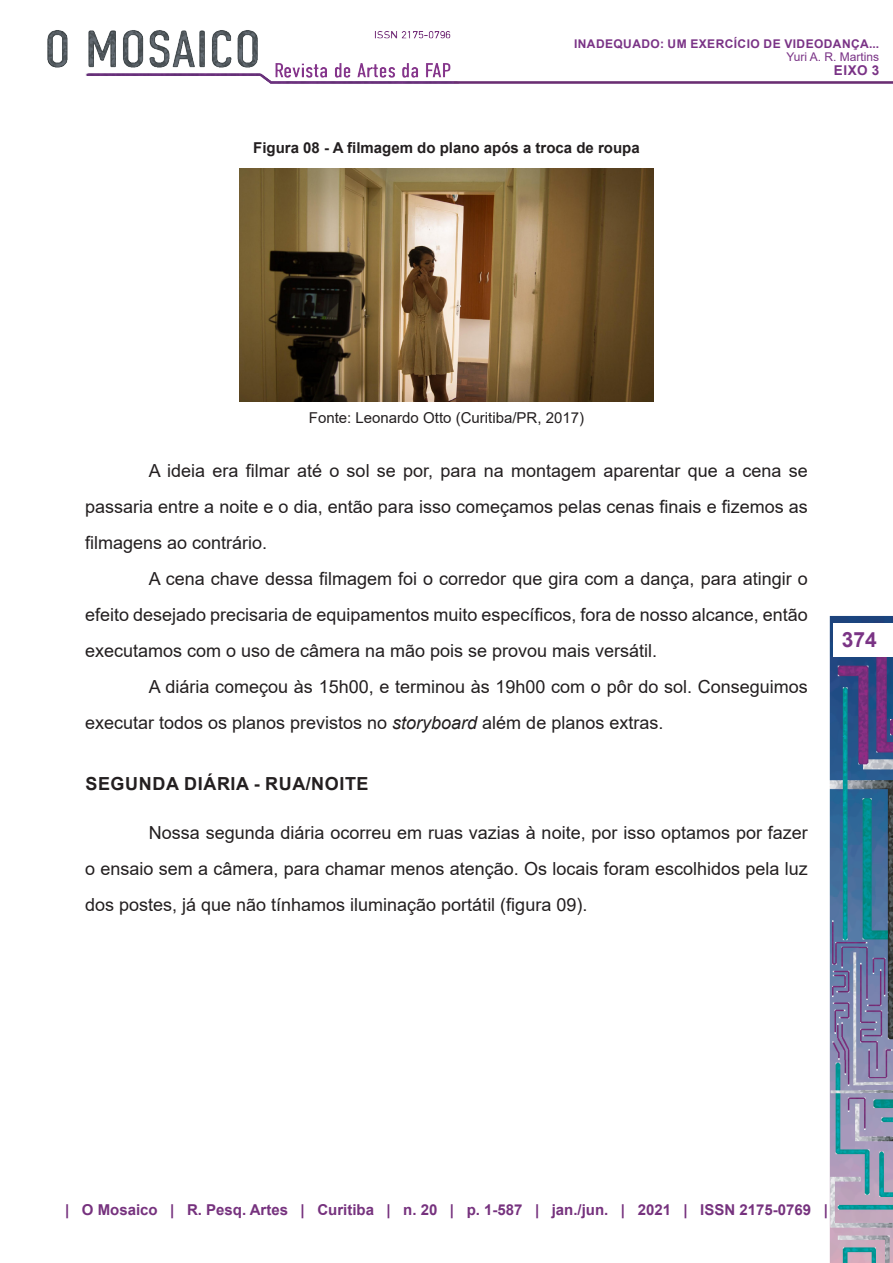
<style>
.page{position:relative;width:893px;height:1263px;background:#fff}
.page>*{position:absolute;margin:0;border:0;box-sizing:border-box;transform-origin:0 0}
.t1{font:700 21px "Arial";color:#7a3485}
.Corpo{font:18px/36px "Arial";color:#231f20;text-align:justify}
.Título_2{font:700 18px "Arial";letter-spacing:.035em;color:#231f20}
.t2{font:700 15px "Arial";color:#76327e}
.figura{font:700 15px "Arial";color:#231f20}
.figura_-_Fonte{font:15px "Arial";color:#231f20}
.t3{font:700 13.5px "Arial";color:#7a3386}
.t4{font:700 12px "Arial";letter-spacing:.035em;color:#7a3386}
.t5{font:12px "Arial";color:#7a3386}
.s1{font-style:italic}
</style>
<div class="page">
<img style="left:47px;top:30px;width:846px;height:1233px">
<div style="left:833px;top:623px;width:60px;height:34px;background:#fff"></div>
<img style="left:239px;top:168px;width:415px;height:233px">
<p class="t4" style="left:574px;top:35px;width:306px">INADEQUADO: UM EXERCÍCIO DE VIDEODANÇA...</p>
<p class="t5" style="left:786px;top:49px;width:94px">Yuri A. R. Martins</p>
<p class="t3" style="left:834px;top:60px;width:19px">Eixo</p>
<p class="t3" style="left:872px;top:60px;width:9px">3</p>
<p class="figura" style="left:253px;top:137px;width:388px">Figura 08 - A filmagem do plano após a troca de roupa</p>
<p class="figura_-_Fonte" style="left:309px;top:408px;width:277px">Fonte: Leonardo Otto (Curitiba/PR, 2017)</p>
<p class="Corpo" style="left:85px;top:453px;width:724px;text-indent:64px">A ideia era filmar até o sol se por, para na montagem aparentar que a cena se passaria entre a noite e o dia, então para isso começamos pelas cenas finais e fizemos as filmagens ao contrário.</p>
<p class="Corpo" style="left:85px;top:561px;width:724px;text-indent:64px">A cena chave dessa filmagem foi o corredor que gira com a dança, para atingir o efeito desejado precisaria de equipamentos muito específicos, fora de nosso alcance, então executamos com o uso de câmera na mão pois se provou mais versátil.</p>
<p class="Corpo" style="left:85px;top:669px;width:724px;text-indent:64px">A diária começou às 15h00, e terminou às 19h00 com o pôr do sol. Conseguimos executar todos os planos previstos no <span class="s1">storyboard</span> além de planos extras.</p>
<p class="Título_2" style="left:85px;top:771px;width:285px">SEGUNDA DIÁRIA - RUA/NOITE</p>
<p class="Corpo" style="left:85px;top:814px;width:724px;text-indent:64px">Nossa segunda diária ocorreu em ruas vazias à noite, por isso optamos por fazer o ensaio sem a câmera, para chamar menos atenção. Os locais foram escolhidos pela luz dos postes, já que não tínhamos iluminação portátil (figura 09).</p>
<p class="t1" style="left:842px;top:625px;width:37px">374</p>
<p class="t2" style="left:65px;top:1199px;width:764px">| O Mosaico | R. Pesq. Artes | Curitiba | n. 20 | p. 1-587 | jan./jun. | 2021 | ISSN 2175-0769 |</p>
</div>
